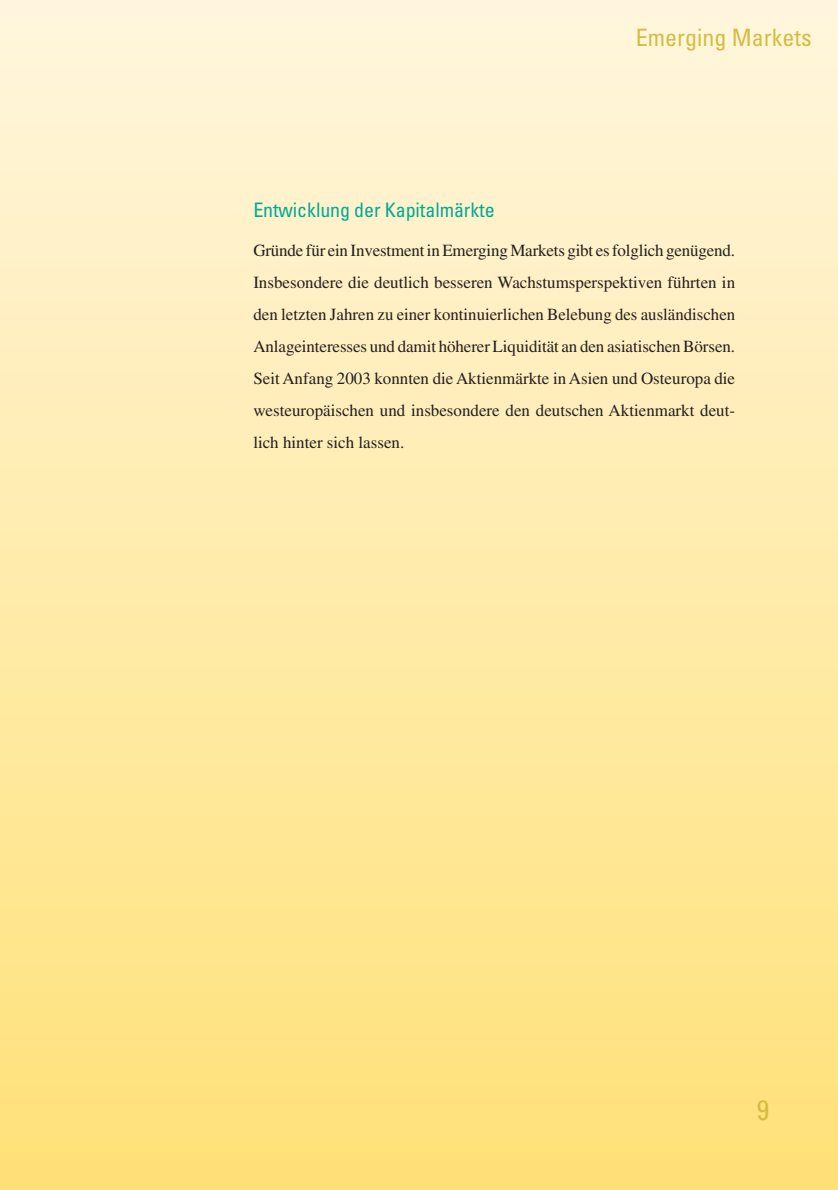
<style>
.page{position:relative;width:838px;height:1190px;background:#fff}
.page>*{position:absolute;margin:0;border:0;box-sizing:border-box;transform-origin:0 0}
.t1{font:condensed 28px "Univers";color:#d5bc43}
.t2{font:condensed 24px "Univers";color:#d5bc43}
.t3{font:condensed 20px "Univers";letter-spacing:-.005em;color:#00aa95}
.t4{font:17px/32px "Times";color:#231f1f;text-align:justify}
</style>
<div class="page">
<hr style="left:0;top:1186px;width:838px;height:4px;background:#ffe077">
<div style="left:0;top:1177px;width:838px;height:12px;background:#ffe078"></div>
<div style="left:0;top:1167px;width:838px;height:13px;background:#ffe078"></div>
<div style="left:0;top:1158px;width:838px;height:12px;background:#ffe078"></div>
<div style="left:0;top:1149px;width:838px;height:12px;background:#ffe079"></div>
<div style="left:0;top:1140px;width:838px;height:12px;background:#ffe27a"></div>
<div style="left:0;top:1130px;width:838px;height:13px;background:#ffe27c"></div>
<div style="left:0;top:1121px;width:838px;height:12px;background:#ffe27d"></div>
<div style="left:0;top:1112px;width:838px;height:12px;background:#ffe27d"></div>
<div style="left:0;top:1103px;width:838px;height:12px;background:#ffe27e"></div>
<div style="left:0;top:1093px;width:838px;height:13px;background:#ffe27f"></div>
<div style="left:0;top:1084px;width:838px;height:12px;background:#ffe280"></div>
<div style="left:0;top:1075px;width:838px;height:12px;background:#ffe381"></div>
<div style="left:0;top:1066px;width:838px;height:12px;background:#ffe381"></div>
<div style="left:0;top:1056px;width:838px;height:13px;background:#ffe382"></div>
<div style="left:0;top:1047px;width:838px;height:12px;background:#ffe383"></div>
<div style="left:0;top:1038px;width:838px;height:12px;background:#ffe384"></div>
<div style="left:0;top:1029px;width:838px;height:12px;background:#ffe384"></div>
<div style="left:0;top:1019px;width:838px;height:13px;background:#ffe485"></div>
<div style="left:0;top:1010px;width:838px;height:12px;background:#ffe486"></div>
<div style="left:0;top:1001px;width:838px;height:12px;background:#ffe487"></div>
<div style="left:0;top:992px;width:838px;height:12px;background:#ffe487"></div>
<div style="left:0;top:982px;width:838px;height:13px;background:#ffe488"></div>
<div style="left:0;top:973px;width:838px;height:12px;background:#ffe589"></div>
<div style="left:0;top:964px;width:838px;height:12px;background:#ffe58a"></div>
<div style="left:0;top:955px;width:838px;height:12px;background:#ffe58b"></div>
<div style="left:0;top:945px;width:838px;height:13px;background:#ffe58b"></div>
<div style="left:0;top:936px;width:838px;height:12px;background:#ffe58c"></div>
<div style="left:0;top:927px;width:838px;height:12px;background:#ffe58d"></div>
<div style="left:0;top:918px;width:838px;height:12px;background:#ffe68e"></div>
<div style="left:0;top:908px;width:838px;height:13px;background:#ffe68e"></div>
<div style="left:0;top:899px;width:838px;height:12px;background:#ffe68f"></div>
<div style="left:0;top:890px;width:838px;height:12px;background:#ffe690"></div>
<div style="left:0;top:881px;width:838px;height:12px;background:#ffe692"></div>
<div style="left:0;top:871px;width:838px;height:13px;background:#ffe692"></div>
<div style="left:0;top:862px;width:838px;height:12px;background:#ffe693"></div>
<div style="left:0;top:853px;width:838px;height:12px;background:#ffe794"></div>
<div style="left:0;top:844px;width:838px;height:12px;background:#ffe794"></div>
<div style="left:0;top:834px;width:838px;height:13px;background:#ffe795"></div>
<div style="left:0;top:825px;width:838px;height:12px;background:#ffe795"></div>
<div style="left:0;top:816px;width:838px;height:12px;background:#ffe796"></div>
<div style="left:0;top:807px;width:838px;height:12px;background:#ffe897"></div>
<div style="left:0;top:797px;width:838px;height:13px;background:#ffe898"></div>
<div style="left:0;top:788px;width:838px;height:12px;background:#ffe898"></div>
<div style="left:0;top:779px;width:838px;height:12px;background:#ffe89a"></div>
<div style="left:0;top:770px;width:838px;height:12px;background:#ffe89b"></div>
<div style="left:0;top:760px;width:838px;height:13px;background:#ffe89b"></div>
<div style="left:0;top:751px;width:838px;height:12px;background:#ffe99c"></div>
<div style="left:0;top:742px;width:838px;height:12px;background:#ffe99c"></div>
<div style="left:0;top:733px;width:838px;height:12px;background:#ffe99e"></div>
<div style="left:0;top:723px;width:838px;height:13px;background:#ffe99f"></div>
<div style="left:0;top:714px;width:838px;height:12px;background:#ffe99f"></div>
<div style="left:0;top:705px;width:838px;height:12px;background:#ffeaa0"></div>
<div style="left:0;top:696px;width:838px;height:12px;background:#ffeaa0"></div>
<div style="left:0;top:686px;width:838px;height:13px;background:#ffeaa1"></div>
<div style="left:0;top:677px;width:838px;height:12px;background:#ffeaa3"></div>
<div style="left:0;top:668px;width:838px;height:12px;background:#ffeaa3"></div>
<div style="left:0;top:659px;width:838px;height:12px;background:#ffeba4"></div>
<div style="left:0;top:649px;width:838px;height:13px;background:#ffeba4"></div>
<div style="left:0;top:640px;width:838px;height:12px;background:#ffeba6"></div>
<div style="left:0;top:631px;width:838px;height:12px;background:#ffeba7"></div>
<div style="left:0;top:622px;width:838px;height:12px;background:#ffeba7"></div>
<div style="left:0;top:612px;width:838px;height:13px;background:#ffeba7"></div>
<div style="left:0;top:603px;width:838px;height:12px;background:#ffeba9"></div>
<div style="left:0;top:594px;width:838px;height:12px;background:#ffecaa"></div>
<div style="left:0;top:585px;width:838px;height:12px;background:#ffecaa"></div>
<div style="left:0;top:575px;width:838px;height:13px;background:#ffecac"></div>
<div style="left:0;top:566px;width:838px;height:12px;background:#ffecac"></div>
<div style="left:0;top:557px;width:838px;height:12px;background:#ffecad"></div>
<div style="left:0;top:548px;width:838px;height:12px;background:#ffecad"></div>
<div style="left:0;top:538px;width:838px;height:13px;background:#ffedaf"></div>
<div style="left:0;top:529px;width:838px;height:12px;background:#ffedaf"></div>
<div style="left:0;top:520px;width:838px;height:12px;background:#ffedb1"></div>
<div style="left:0;top:510px;width:838px;height:13px;background:#ffedb1"></div>
<div style="left:0;top:501px;width:838px;height:13px;background:#ffedb2"></div>
<div style="left:0;top:492px;width:838px;height:12px;background:#ffedb3"></div>
<div style="left:0;top:483px;width:838px;height:12px;background:#ffedb4"></div>
<div style="left:0;top:473px;width:838px;height:13px;background:#ffeeb4"></div>
<div style="left:0;top:464px;width:838px;height:13px;background:#ffeeb4"></div>
<div style="left:0;top:455px;width:838px;height:12px;background:#ffeeb6"></div>
<div style="left:0;top:446px;width:838px;height:12px;background:#ffeeb6"></div>
<div style="left:0;top:436px;width:838px;height:13px;background:#ffeeb8"></div>
<div style="left:0;top:427px;width:838px;height:13px;background:#ffeeb9"></div>
<div style="left:0;top:418px;width:838px;height:12px;background:#ffeeba"></div>
<div style="left:0;top:409px;width:838px;height:12px;background:#ffeeba"></div>
<div style="left:0;top:399px;width:838px;height:13px;background:#feb"></div>
<div style="left:0;top:390px;width:838px;height:12px;background:#ffeebc"></div>
<div style="left:0;top:381px;width:838px;height:12px;background:#ffeebd"></div>
<div style="left:0;top:372px;width:838px;height:12px;background:#ffeebd"></div>
<div style="left:0;top:362px;width:838px;height:13px;background:#ffeebe"></div>
<div style="left:0;top:353px;width:838px;height:12px;background:#ffefbe"></div>
<div style="left:0;top:344px;width:838px;height:12px;background:#ffefc0"></div>
<div style="left:0;top:335px;width:838px;height:12px;background:#ffefc1"></div>
<div style="left:0;top:325px;width:838px;height:13px;background:#ffefc1"></div>
<div style="left:0;top:316px;width:838px;height:12px;background:#ffefc2"></div>
<div style="left:0;top:307px;width:838px;height:12px;background:#ffefc3"></div>
<div style="left:0;top:298px;width:838px;height:12px;background:#fff0c4"></div>
<div style="left:0;top:288px;width:838px;height:13px;background:#fff0c5"></div>
<div style="left:0;top:279px;width:838px;height:12px;background:#fff0c6"></div>
<div style="left:0;top:270px;width:838px;height:12px;background:#fff0c6"></div>
<div style="left:0;top:261px;width:838px;height:12px;background:#fff0c7"></div>
<div style="left:0;top:251px;width:838px;height:13px;background:#fff1c8"></div>
<div style="left:0;top:242px;width:838px;height:12px;background:#fff1c8"></div>
<div style="left:0;top:233px;width:838px;height:12px;background:#fff1ca"></div>
<div style="left:0;top:224px;width:838px;height:12px;background:#fff1ca"></div>
<div style="left:0;top:214px;width:838px;height:13px;background:#fff2cb"></div>
<div style="left:0;top:205px;width:838px;height:12px;background:#fff2cc"></div>
<div style="left:0;top:196px;width:838px;height:12px;background:#fff2cd"></div>
<div style="left:0;top:187px;width:838px;height:12px;background:#fff2cd"></div>
<div style="left:0;top:177px;width:838px;height:13px;background:#fff3ce"></div>
<div style="left:0;top:168px;width:838px;height:12px;background:#fff3cf"></div>
<div style="left:0;top:159px;width:838px;height:12px;background:#fff3d0"></div>
<div style="left:0;top:150px;width:838px;height:12px;background:#fff3d1"></div>
<div style="left:0;top:140px;width:838px;height:13px;background:#fff3d1"></div>
<div style="left:0;top:131px;width:838px;height:12px;background:#fff3d2"></div>
<div style="left:0;top:122px;width:838px;height:12px;background:#fff3d3"></div>
<div style="left:0;top:113px;width:838px;height:12px;background:#fff4d4"></div>
<div style="left:0;top:103px;width:838px;height:13px;background:#fff4d5"></div>
<div style="left:0;top:94px;width:838px;height:12px;background:#fff4d5"></div>
<div style="left:0;top:85px;width:838px;height:12px;background:#fff4d6"></div>
<div style="left:0;top:76px;width:838px;height:12px;background:#fff4d7"></div>
<div style="left:0;top:66px;width:838px;height:13px;background:#fff4d7"></div>
<div style="left:0;top:57px;width:838px;height:12px;background:#fff6d8"></div>
<div style="left:0;top:48px;width:838px;height:12px;background:#fff6da"></div>
<div style="left:0;top:39px;width:838px;height:12px;background:#fff6da"></div>
<div style="left:0;top:29px;width:838px;height:13px;background:#fff6db"></div>
<div style="left:0;top:20px;width:838px;height:12px;background:#fff6dc"></div>
<div style="left:0;top:11px;width:838px;height:12px;background:#fff6dd"></div>
<div style="left:0;top:2px;width:838px;height:12px;background:#fff6dd"></div>
<div style="left:0;top:0;width:838px;height:5px;background:#fff6df"></div>
<h2 class="t2" style="left:636px;top:28px;width:177px">Emerging Markets</h2>
<p class="t3" style="left:253px;top:203px;width:243px">Entwicklung der Kapitalmärkte</p>
<p class="t4" style="left:253px;top:236px;width:483px">Gründe für ein Investment in Emerging Markets gibt es folglich genügend.<br>Insbesondere die deutlich besseren Wachstumsperspektiven führten in den letzten Jahren zu einer kontinuierlichen Belebung des ausländischen Anlageinteresses und damit höherer Liquidität an den asiatischen Börsen.<br>Seit Anfang 2003 konnten die Aktienmärkte in Asien und Osteuropa die westeuropäischen und insbesondere den deutschen Aktienmarkt deut&shy;lich hinter sich lassen.</p>
<h1 class="t1" style="left:757px;top:1100px;width:14px">9</h1>
</div>
